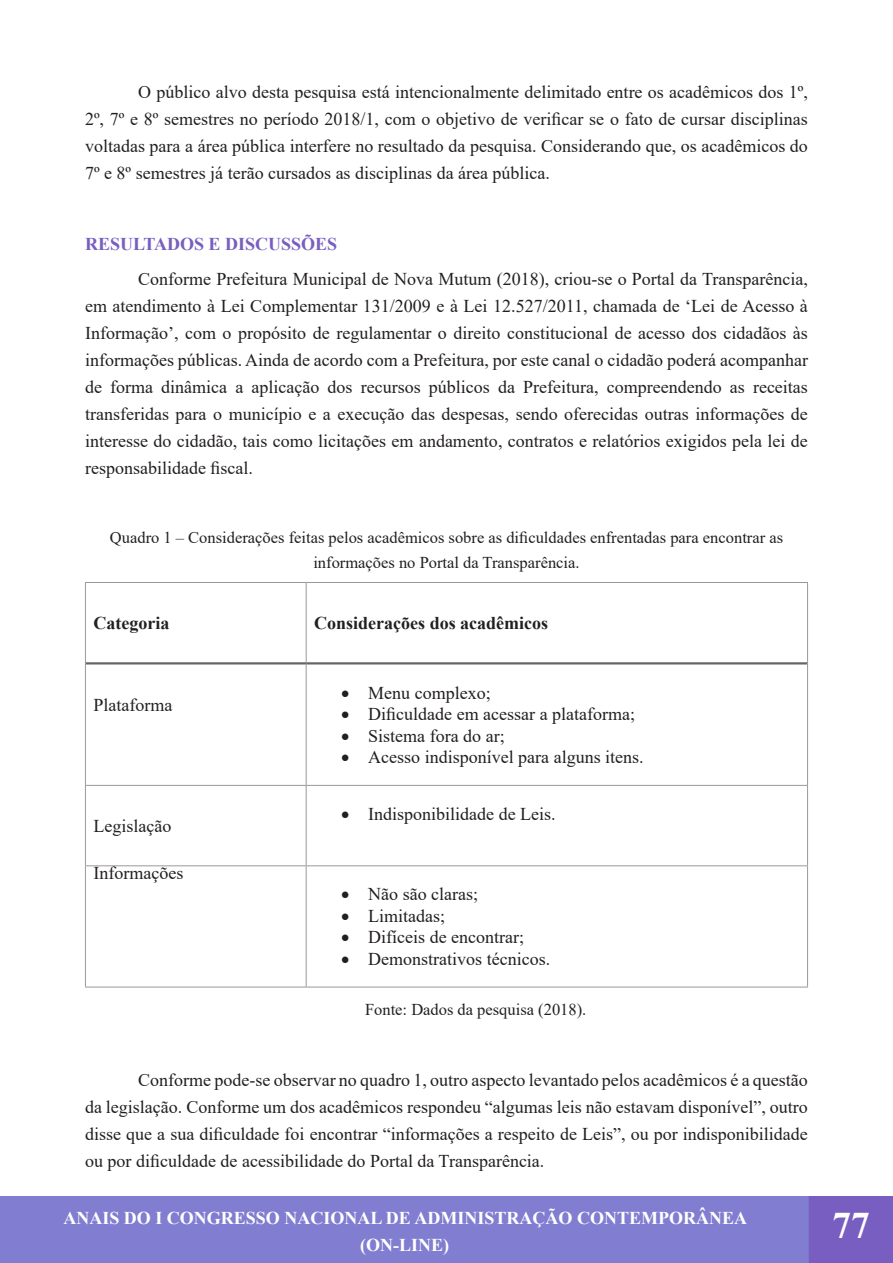
<style>
.page{position:relative;width:893px;height:1263px;background:#fff}
.page>*{position:absolute;margin:0;border:0;box-sizing:border-box;transform-origin:0 0}
.t1{font:700 37.5px "Times New Roman";color:#fff}
.t2{font:18px/27px "Times New Roman";color:#231f20;text-align:justify}
.t3{font:700 18px/27px "Times New Roman";color:#fff;text-align:center}
.t4{font:700 18px "Times New Roman";color:#231f20}
.t5{font:700 18px "Times New Roman";color:#785ec0}
.t6{font:16.5px/24.8px "Times New Roman";color:#231f20;text-align:center}
</style>
<div class="page">
<div style="left:0;top:1196px;width:809px;height:67px;background:#817ed1"></div>
<div style="left:809px;top:1196px;width:84px;height:67px;background:#785ec0"></div>
<div style="left:30px;top:1196px;width:750px;height:67px;background:#817ed1"></div>
<hr style="left:85px;top:582px;width:221px;height:1px;background:#999">
<hr style="left:85px;top:583px;width:1px;height:80px;background:#999">
<hr style="left:306px;top:582px;width:502px;height:1px;background:#999">
<hr style="left:306px;top:583px;width:1px;height:79px;background:#999">
<hr style="left:807px;top:583px;width:1px;height:80px;background:#999">
<hr style="left:85px;top:663px;width:1px;height:122px;background:#999">
<hr style="left:306px;top:664px;width:1px;height:121px;background:#999">
<hr style="left:807px;top:663px;width:1px;height:122px;background:#999">
<hr style="left:85px;top:785px;width:221px;height:1px;background:#999">
<hr style="left:85px;top:786px;width:1px;height:79px;background:#999">
<hr style="left:306px;top:785px;width:502px;height:1px;background:#999">
<hr style="left:306px;top:786px;width:1px;height:79px;background:#999">
<hr style="left:807px;top:786px;width:1px;height:79px;background:#999">
<hr style="left:85px;top:865px;width:221px;height:1px;background:#999">
<hr style="left:85px;top:866px;width:1px;height:121px;background:#999">
<hr style="left:306px;top:865px;width:502px;height:1px;background:#999">
<hr style="left:306px;top:866px;width:1px;height:121px;background:#999">
<hr style="left:807px;top:866px;width:1px;height:121px;background:#999">
<hr style="left:85px;top:987px;width:221px;height:1px;background:#999">
<hr style="left:306px;top:987px;width:502px;height:1px;background:#999">
<hr style="left:86px;top:662px;width:220px;height:2px;background:#666">
<hr style="left:306px;top:662px;width:501px;height:2px;background:#666">
<p class="t2" style="left:85px;top:77px;width:724px;text-indent:53px">O público alvo desta pesquisa está intencionalmente delimitado entre os acadêmicos dos 1º, 2º, 7º e 8º semestres no período 2018/1, com o objetivo de verificar se o fato de cursar disciplinas voltadas para a área pública interfere no resultado da pesquisa. Considerando que, os acadêmicos do 7º e 8º semestres já terão cursados as disciplinas da área pública.</p>
<p class="t5" style="left:85px;top:231px;width:254px">RESULTADOS E DISCUSSÕES</p>
<p class="t2" style="left:85px;top:265px;width:724px;text-indent:53px">Conforme Prefeitura Municipal de Nova Mutum (2018), criou-se o Portal da Transparência, em atendimento à Lei Complementar 131/2009 e à Lei 12.527/2011, chamada de ‘Lei de Acesso à Informação’, com o propósito de regulamentar o direito constitucional de acesso dos cidadãos às informações públicas. Ainda de acordo com a Prefeitura, por este canal o cidadão poderá acompanhar de forma dinâmica a aplicação dos recursos públicos da Prefeitura, compreendendo as receitas transferidas para o município e a execução das despesas, sendo oferecidas outras informações de interesse do cidadão, tais como licitações em andamento, contratos e relatórios exigidos pela lei de responsabilidade fiscal.</p>
<p class="t6" style="left:110px;top:524px;width:675px">Quadro 1 – Considerações feitas pelos acadêmicos sobre as dificuldades enfrentadas para encontrar as informações no Portal da Transparência.</p>
<p class="t4" style="left:94px;top:610px;width:77px">Categoria</p>
<p class="t4" style="left:314px;top:610px;width:235px">Considerações dos acadêmicos</p>
<p class="t2" style="left:94px;top:690px;width:80px">Plataforma</p>
<p class="t2" style="left:94px;top:812px;width:79px">Legislação</p>
<p class="t2" style="left:94px;top:858px;width:91px">Informações</p>
<p class="t2" style="left:341px;top:678px;width:151px">• Menu complexo;</p>
<p class="t2" style="left:341px;top:700px;width:295px">• Dificuldade em acessar a plataforma;</p>
<p class="t2" style="left:341px;top:722px;width:165px">• Sistema fora do ar;</p>
<p class="t2" style="left:341px;top:743px;width:304px">• Acesso indisponível para alguns itens.</p>
<p class="t2" style="left:341px;top:800px;width:216px">• Indisponibilidade de Leis.</p>
<p class="t2" style="left:341px;top:880px;width:138px">• Não são claras;</p>
<p class="t2" style="left:341px;top:902px;width:106px">• Limitadas;</p>
<p class="t2" style="left:341px;top:923px;width:184px">• Difíceis de encontrar;</p>
<p class="t2" style="left:341px;top:945px;width:210px">• Demonstrativos técnicos.</p>
<p class="t6" style="left:365px;top:996px;width:223px">Fonte: Dados da pesquisa (2018).</p>
<p class="t2" style="left:85px;top:1065px;width:724px;text-indent:53px">Conforme pode-se observar no quadro 1, outro aspecto levantado pelos acadêmicos é a questão da legislação. Conforme um dos acadêmicos respondeu “algumas leis não estavam disponível”, outro disse que a sua dificuldade foi encontrar “informações a respeito de Leis”, ou por indisponibilidade ou por dificuldade de acessibilidade do Portal da Transparência.</p>
<p class="t3" style="left:63px;top:1203px;width:685px">ANAIS DO I CONGRESSO NACIONAL DE ADMINISTRAÇÃO CONTEMPORÂNEA (ON-LINE)</p>
<h1 class="t1" style="left:832px;top:1198px;width:39px">77</h1>
</div>
